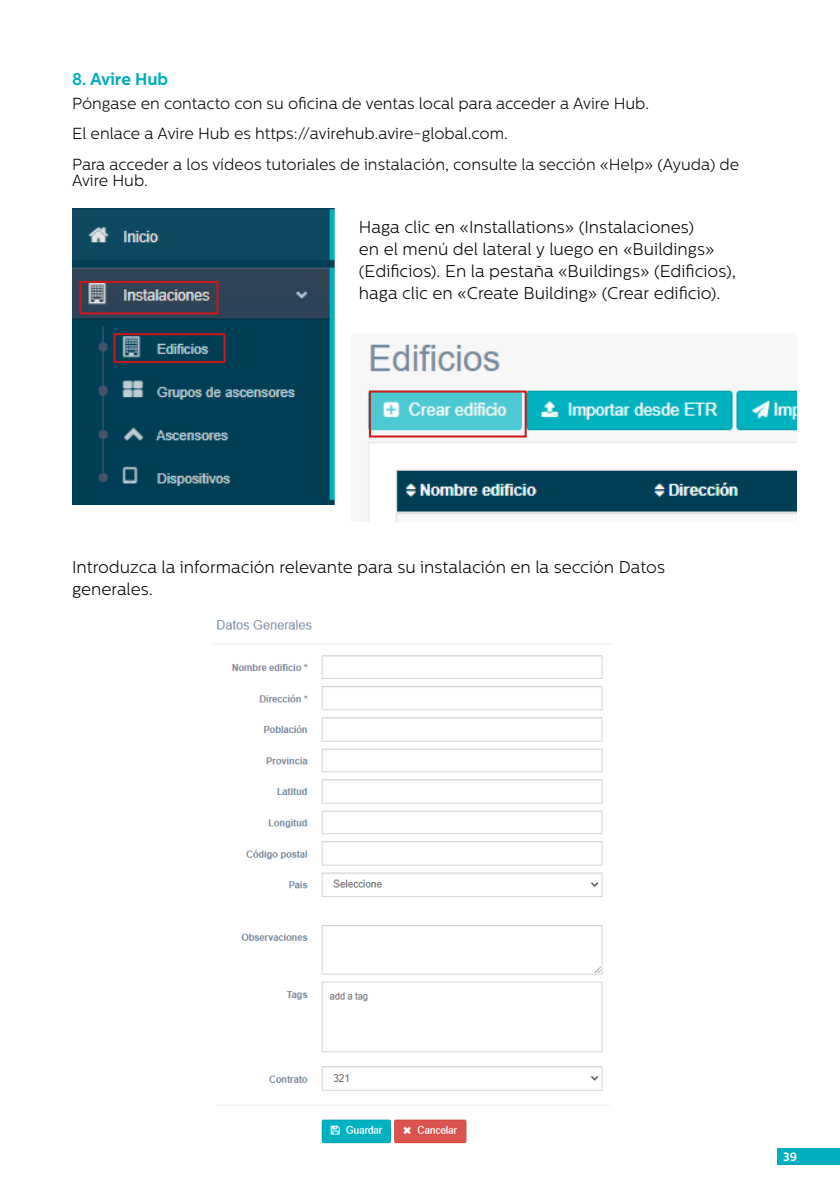
<style>
.page{position:relative;width:840px;height:1191px;background:#fff}
.page>*{position:absolute;margin:0;border:0;box-sizing:border-box;transform-origin:0 0}
.t1{font:300 17px/22px "Centrale Sans";color:#000}
.t2{font:700 17px "Centrale Sans";letter-spacing:-.005em;color:#00adc1}
.t3{font:300 16px/30.2px "Centrale Sans";color:#000}
.t4{font:700 12px "Centrale Sans";color:#fff}
</style>
<div class="page">
<div style="left:777px;top:1148px;width:62px;height:16px;background:#00adc1"></div>
<img style="left:367px;top:344px;width:429px;height:178px">
<img style="left:72px;top:208px;width:263px;height:297px">
<div style="left:79px;top:281px;width:139px;height:33px;border:2px solid #cd1719"></div>
<div style="left:113px;top:333px;width:112px;height:30px;border:2px solid #cd1719"></div>
<div style="left:369px;top:390px;width:157px;height:47px;border:2px solid #cd1719"></div>
<img style="left:213px;top:620px;width:399px;height:524px">
<p class="t2" style="left:72px;top:69px;width:98px">8. Avire Hub</p>
<p class="t3" style="left:72px;top:89px;width:668px">Póngase en contacto con su oficina de ventas local para acceder a Avire Hub.<br>El enlace a Avire Hub es https://avirehub.avire-global.com.<br>Para acceder a los vídeos tutoriales de instalación, consulte la sección «Help» (Ayuda) de</p>
<p class="t3" style="left:72px;top:165px;width:77px">Avire Hub.</p>
<p class="t1" style="left:359px;top:216px;width:378px">Haga clic en «Installations» (Instalaciones)<br>en el menú del lateral y luego en «Buildings» (Edificios). En la pestaña «Buildings» (Edificios), haga clic en «Create Building» (Crear edificio).</p>
<p class="t1" style="left:72px;top:556px;width:594px">Introduzca la información relevante para su instalación en la sección Datos generales.</p>
<p class="t4" style="left:782px;top:1149px;width:16px">39</p>
</div>
